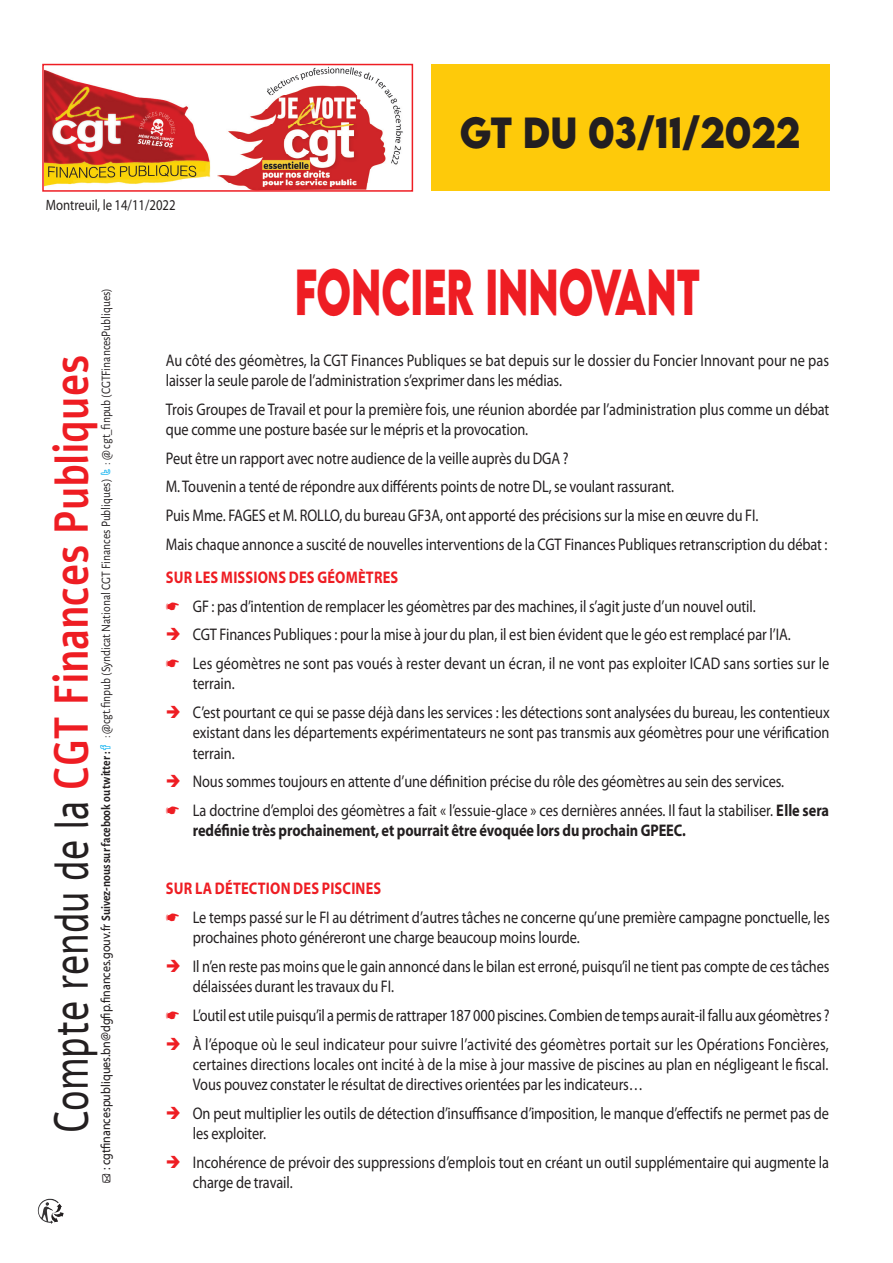
<style>
.page{position:relative;width:893px;height:1263px;background:#fff}
.page>*{position:absolute;margin:0;border:0;box-sizing:border-box;transform-origin:0 0}
.t1{font:700 57.6px "LEMONMILK";color:#ee1d23;scale:.64 1}
.t2{font:700 47.25px "Alef";color:#ee1d23;scale:.8 1}
.t3{font:700 38.7px "LEMONMILK";color:#231f20;scale:.9 1}
.t4{font:16.8px/20.2px "Myriad Pro";letter-spacing:-.005em;color:#231f20;scale:.85 1}
.t5{font:700 16.8px "Myriad Pro";letter-spacing:-.005em;color:#231f20;scale:.85 1}
.t6{font:700 16.8px "Myriad Pro";letter-spacing:.015em;color:#ee1d23;scale:.85 1}
.t7{font:15px "Myriad Pro";color:#231f20;scale:.85 1}
.t8{font:12.9px "Alegreya Sans";color:#231f20;scale:.9 1}
.s1{font-family:"Myriad Web Pro"}
.s2{font-weight:700}
.s3{font-weight:400;color:#231f20}
.s4{color:#ee1d23}
</style>
<div class="page">
<img style="left:217px;top:67px;width:186px;height:122px">
<img style="left:45px;top:70px;width:165px;height:117px">
<img style="left:38px;top:1199px;width:26px;height:25px">
<div style="left:431px;top:64px;width:398px;height:126px;background:#feca0a"></div>
<div style="left:42px;top:64px;width:371px;height:128px;border:2px solid #ee1d23"></div>
<p class="t7" style="left:46px;top:196px;width:154px">Montreuil, le 14/11/2022</p>
<h3 class="t3" style="left:460px;top:106px;width:380px">GT DU 03/11/2022</h3>
<h1 class="t1" style="left:295px;top:253px;width:634px">FONCIER INNOVANT</h1>
<p class="t8" style="left:97px;top:1183px;width:996px;rotate:-90deg">● <span class="s1">: cgtfinancespubliques.bn@dgfip.finances.gouv.fr</span> <span class="s2">Suivez-nous sur facebook ou twitter :</span> : @cgt.finpub (Syndicat National cgt finances publiques) : @ cgt_finpub (CGTFinancesPubliques)</p>
<h2 class="t2" style="left:40px;top:1133px;width:975px;rotate:-90deg"><span class="s3">Compte rendu de la</span> cgt finances publiques</h2>
<p class="t4" style="left:166px;top:350px;width:782px">Au côté des géomètres, la CGT Finances Publiques se bat depuis sur le dossier du Foncier Innovant pour ne pas laisser la seule parole de l’administration s’exprimer dans les médias.</p>
<p class="t4" style="left:166px;top:399px;width:782px">Trois Groupes de Travail et pour la première fois, une réunion abordée par l’administration plus comme un débat que comme une posture basée sur le mépris et la provocation.</p>
<p class="t4" style="left:166px;top:443px;width:780px;line-height:28.8px">Peut être un rapport avec notre audience de la veille auprès du DGA ?<br>M. Touvenin a tenté de répondre aux différents points de notre DL, se voulant rassurant.<br>Puis Mme. FAGES et M. ROLLO, du bureau GF3A, ont apporté des précisions sur la mise en œuvre du FI.<br>Mais chaque annonce a suscité de nouvelles interventions de la CGT Finances Publiques retranscription du débat :</p>
<p class="t6" style="left:166px;top:566px;width:273px">Sur les missions des géomètres</p>
<p class="t4" style="left:193px;top:596px;width:664px">GF : pas d’intention de remplacer les géomètres par des machines, il s’agit juste d’un nouvel outil.</p>
<p class="t4" style="left:193px;top:620px;width:750px;line-height:28.8px;text-indent:-27px"><span class="s4">➔</span> CGT Finances Publiques : pour la mise à jour du plan, il est bien évident que le géo est remplacé par l’IA.<br>Les géomètres ne sont pas voués à rester devant un écran, il ne vont pas exploiter ICAD sans sorties sur le</p>
<p class="t4" style="left:193px;top:673px;width:51px">terrain.</p>
<p class="t4" style="left:193px;top:702px;width:751px;text-align:justify;text-indent:-27px"><span class="s4">➔</span> C’est pourtant ce qui se passe déjà dans les services : les détections sont analysées du bureau, les contentieux existant dans les départements expérimentateurs ne sont pas transmis aux géomètres pour une vérification terrain.</p>
<p class="t4" style="left:193px;top:767px;width:750px;line-height:28.8px;text-indent:-27px"><span class="s4">➔</span> Nous sommes toujours en attente d’une définition précise du rôle des géomètres au sein des services.<br>La doctrine d’emploi des géomètres a fait « l’essuie-glace » ces dernières années. Il faut la stabiliser. <span class="s2">Elle sera</span></p>
<p class="t5" style="left:193px;top:820px;width:582px">redéfinie très prochainement, et pourrait être évoquée lors du prochain GPEEC.</p>
<p class="t6" style="left:166px;top:877px;width:253px">Sur la détection des piscines</p>
<p class="t4" style="left:193px;top:907px;width:751px">Le temps passé sur le FI au détriment d’autres tâches ne concerne qu’une première campagne ponctuelle, les prochaines photo généreront une charge beaucoup moins lourde.</p>
<p class="t4" style="left:193px;top:956px;width:751px;text-indent:-27px"><span class="s4">➔</span> Il n’en reste pas moins que le gain annoncé dans le bilan est erroné, puisqu’il ne tient pas compte de ces tâches délaissées durant les travaux du FI.</p>
<p class="t4" style="left:193px;top:1005px;width:751px">L’outil est utile puisqu’il a permis de rattraper 187 000 piscines. Combien de temps aurait-il fallu aux géomètres ?</p>
<p class="t4" style="left:193px;top:1033px;width:750px;text-align:justify;text-indent:-27px"><span class="s4">➔</span> À l’époque où le seul indicateur pour suivre l’activité des géomètres portait sur les Opérations Foncières, certaines directions locales ont incité à de la mise à jour massive de piscines au plan en négligeant le fiscal.<br>Vous pouvez constater le résultat de directives orientées par les indicateurs…</p>
<p class="t4" style="left:193px;top:1103px;width:750px;text-indent:-27px"><span class="s4">➔</span> On peut multiplier les outils de détection d’insuffisance d’imposition, le manque d’effectifs ne permet pas de les exploiter.</p>
<p class="t4" style="left:166px;top:1152px;width:782px"><span class="s4">➔</span> Incohérence de prévoir des suppressions d’emplois tout en créant un outil supplémentaire qui augmente la</p>
<p class="t4" style="left:193px;top:1172px;width:119px">charge de travail.</p>
</div>
